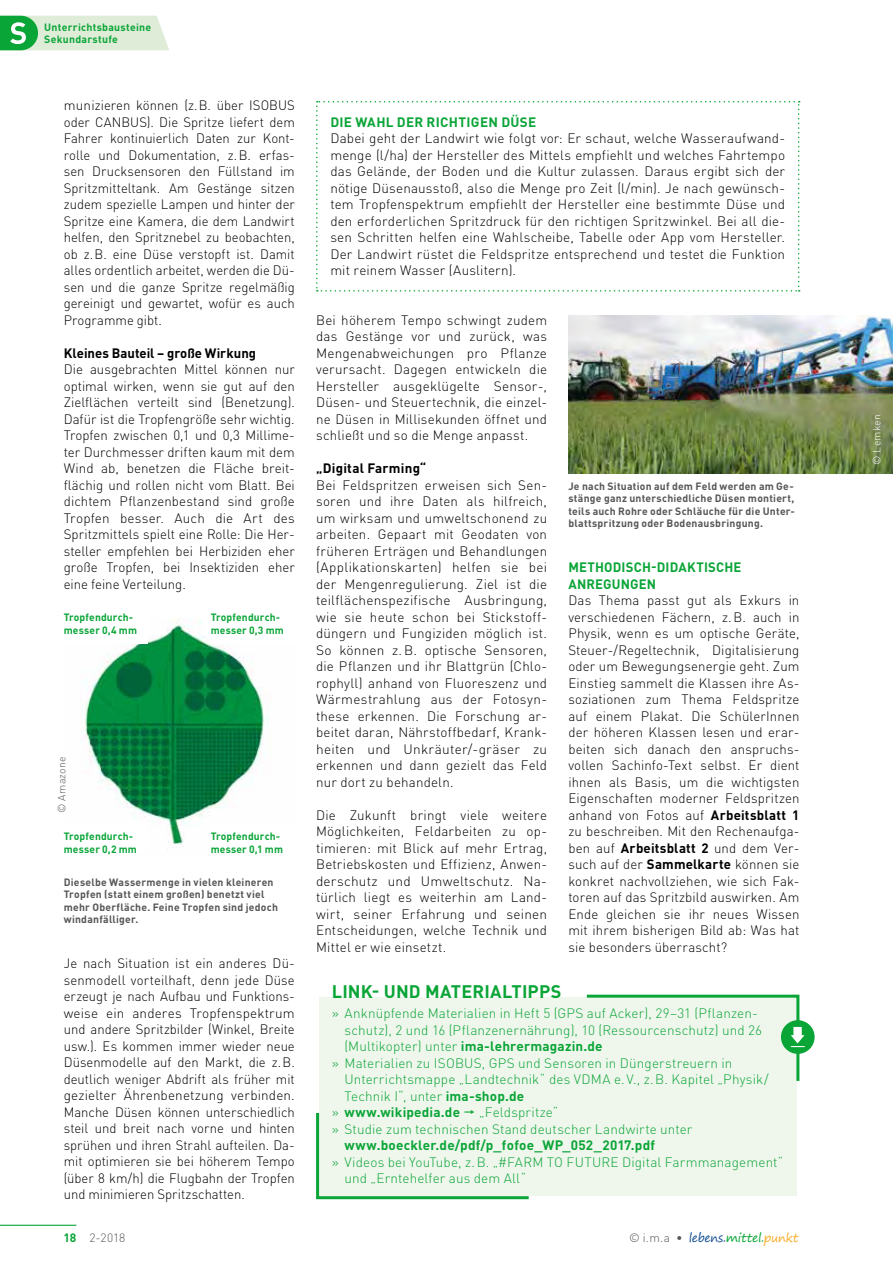
<style>
.page{position:relative;width:893px;height:1263px;background:#fff}
.page>*{position:absolute;margin:0;border:0;box-sizing:border-box;transform-origin:0 0}
.t1{font:700 18px "DINOT";letter-spacing:.01em;color:#0aa537}
.t2{font:300 13.5px/16.5px "DINOT";letter-spacing:.01em;color:#000;text-align:justify}
.t3{font:300 13.5px/16.5px "DINOT";letter-spacing:.01em;color:#0aa537}
.t4{font:700 13.5px/16.5px "DINOT";letter-spacing:.015em;color:#0aa537}
.t5{font:700 13.5px "DINOT";letter-spacing:.005em;color:#000}
.t6{font:300 12px "DINOT";color:#565656}
.t7{font:700 10.5px/12.6px "DINOT";letter-spacing:.025em;color:#565656}
.t8{font:700 10.5px/12.6px "DINOT";letter-spacing:.015em;color:#0aa537}
.t9{font:300 10.5px "DINOT";letter-spacing:.025em;color:#565656}
.t10{font:300 10.5px "DINOT";letter-spacing:.02em;color:#fff}
.s1{font-weight:700}
.s2{font-weight:300}
.s3{font-weight:700;color:#0aa537}
.s4{font-family:"Segoe Print";font-weight:400;color:#155193}
.s5{font-family:"Segoe Print";font-weight:400;color:#0aa537}
.s6{font-family:"Segoe Print";font-weight:400;color:#f9af2a}
</style>
<div class="page">
<div style="left:319px;top:998px;width:477px;height:198px;background:#eff6ec"></div>
<div style="left:781px;top:1020px;width:34px;height:34px;background:#0aa537;border-radius:50%"></div>
<svg style="left:584px;top:994px;width:220px;height:90px"></svg>
<img style="left:84px;top:618px;width:187px;height:231px">
<svg style="left:316px;top:101px;width:484px;height:191px"></svg>
<img style="left:568px;top:315px;width:325px;height:158px">
<div style="left:64px;top:613px;width:84px;height:31px;background:#fff"></div>
<div style="left:64px;top:822px;width:84px;height:31px;background:#fff"></div>
<div style="left:211px;top:613px;width:84px;height:31px;background:#fff"></div>
<div style="left:211px;top:822px;width:84px;height:31px;background:#fff"></div>
<hr style="left:0;top:1225px;width:76px;height:1px;background:#0aa537">
<svg style="left:0;top:16px;width:169px;height:34px;background:#bce1be"></svg>
<svg style="left:316px;top:1112px;width:213px;height:88px"></svg>
<p class="t8" style="left:44px;top:20px;width:108px">Unterrichtsbausteine<br>Sekundarstufe</p>
<p class="t2" style="left:64px;top:97px;width:233px">munizieren können (z.B. über ISOBUS oder CANBUS). Die Spritze liefert dem Fahrer kontinuierlich Daten zur Kont&shy;rolle und Dokumentation, z.B. erfas&shy;sen Drucksensoren den Füllstand im Spritzmitteltank. Am Gestänge sitzen zudem spezielle Lampen und hinter der Spritze eine Kamera, die dem Landwirt helfen, den Spritznebel zu beobachten, ob z.B. eine Düse verstopft ist. Damit alles ordentlich arbeitet, werden die Dü&shy;sen und die ganze Spritze regelmäßig gereinigt und gewartet, wofür es auch Programme gibt.</p>
<p class="t5" style="left:64px;top:344px;width:194px">Kleines Bauteil – große Wirkung</p>
<p class="t2" style="left:64px;top:361px;width:233px">Die ausgebrachten Mittel können nur optimal wirken, wenn sie gut auf den Zielflächen verteilt sind (Benetzung).<br>Dafür ist die Tropfengröße sehr wichtig.<br>Tropfen zwischen 0,1 und 0,3 Millime&shy;ter Durchmesser driften kaum mit dem Wind ab, benetzen die Fläche breit&shy;flächig und rollen nicht vom Blatt. Bei dichtem Pflanzenbestand sind große Tropfen besser. Auch die Art des Spritzmittels spielt eine Rolle: Die Her&shy;steller empfehlen bei Herbiziden eher große Tropfen, bei Insektiziden eher eine feine Verteilung.</p>
<p class="t8" style="left:64px;top:611px;width:75px">Tropfendurch&shy;messer 0,4 mm</p>
<p class="t9" style="left:55px;top:813px;width:58px;rotate:-90deg">© Amazone</p>
<p class="t8" style="left:64px;top:830px;width:75px">Tropfendurch&shy;messer 0,2 mm</p>
<p class="t8" style="left:211px;top:611px;width:75px">Tropfendurch&shy;messer 0,3 mm</p>
<p class="t8" style="left:211px;top:830px;width:74px">Tropfendurch&shy;messer 0,1 mm</p>
<p class="t7" style="left:64px;top:875px;width:216px">Dieselbe Wassermenge in vielen kleineren Tropfen (statt einem großen) benetzt viel mehr Oberfläche. Feine Tropfen sind jedoch windanfälliger.</p>
<p class="t2" style="left:64px;top:955px;width:233px">Je nach Situation ist ein anderes Dü&shy;senmodell vorteilhaft, denn jede Düse erzeugt je nach Aufbau und Funktions&shy;weise ein anderes Tropfenspektrum und andere Spritzbilder (Winkel, Breite usw.). Es kommen immer wieder neue Düsenmodelle auf den Markt, die z.B. deutlich weniger Abdrift als früher mit gezielter Ährenbenetzung verbinden.<br>Manche Düsen können unterschiedlich steil und breit nach vorne und hinten sprühen und ihren Strahl aufteilen. Da&shy;mit optimieren sie bei höherem Tempo (über 8 km/h) die Flugbahn der Tropfen und minimieren Spritzschatten.</p>
<p class="t4" style="left:330px;top:113px;width:207px">DIE WAHL DER RICHTIGEN DÜSE</p>
<p class="t2" style="left:330px;top:130px;width:456px">Dabei geht der Landwirt wie folgt vor: Er schaut, welche Wasseraufwand&shy;menge (l/ha) der Hersteller des Mittels empfiehlt und welches Fahrtempo das Gelände, der Boden und die Kultur zulassen. Daraus ergibt sich der nötige Düsenausstoß, also die Menge pro Zeit (l/min). Je nach gewünsch&shy;tem Tropfenspektrum empfiehlt der Hersteller eine bestimmte Düse und den erforderlichen Spritzdruck für den richtigen Spritzwinkel. Bei all die&shy;sen Schritten helfen eine Wahlscheibe, Tabelle oder App vom Hersteller.<br>Der Landwirt rüstet die Feldspritze entsprechend und testet die Funktion mit reinem Wasser (Auslitern).</p>
<p class="t2" style="left:316px;top:311px;width:233px">Bei höherem Tempo schwingt zudem das Gestänge vor und zurück, was Mengenabweichungen pro Pflanze verursacht. Dagegen entwickeln die Hersteller ausgeklügelte Sensor-, Düsen- und Steuertechnik, die einzel&shy;ne Düsen in Millisekunden öffnet und schließt und so die Menge anpasst.</p>
<p class="t5" style="left:316px;top:459px;width:112px">„Digital Farming“</p>
<p class="t2" style="left:316px;top:476px;width:233px">Bei Feldspritzen erweisen sich Sen&shy;soren und ihre Daten als hilfreich, um wirksam und umweltschonend zu arbeiten. Gepaart mit Geodaten von früheren Erträgen und Behandlungen (Applikationskarten) helfen sie bei der Mengenregulierung. Ziel ist die teilflächenspezifische Ausbringung, wie sie heute schon bei Stickstoff&shy;düngern und Fungiziden möglich ist.<br>So können z.B. optische Sensoren, die Pflanzen und ihr Blattgrün (Chlo&shy;rophyll) anhand von Fluoreszenz und Wärmestrahlung aus der Fotosyn&shy;these erkennen. Die Forschung ar&shy;beitet daran, Nährstoffbedarf, Krank&shy;heiten und Unkräuter/-gräser zu erkennen und dann gezielt das Feld nur dort zu behandeln.</p>
<p class="t2" style="left:316px;top:806px;width:233px">Die Zukunft bringt viele weitere Möglichkeiten, Feldarbeiten zu op&shy;timieren: mit Blick auf mehr Ertrag, Betriebskosten und Effizienz, Anwen&shy;derschutz und Umweltschutz. Na&shy;türlich liegt es weiterhin am Land&shy;wirt, seiner Erfahrung und seinen Entscheidungen, welche Technik und Mittel er wie einsetzt.</p>
<p class="t7" style="left:568px;top:479px;width:228px;text-align:justify">Je nach Situation auf dem Feld werden am Ge&shy;stänge ganz unterschiedliche Düsen montiert, teils auch Rohre oder Schläuche für die Unter&shy;blattspritzung oder Bodenausbringung.</p>
<p class="t4" style="left:568px;top:559px;width:174px">METHODISCH-DIDAKTISCHE<br>ANREGUNGEN</p>
<p class="t2" style="left:568px;top:592px;width:233px">Das Thema passt gut als Exkurs in verschiedenen Fächern, z.B. auch in Physik, wenn es um optische Geräte, Steuer-/Regeltechnik, Digitalisierung oder um Bewegungsenergie geht. Zum Einstieg sammelt die Klassen ihre As&shy;soziationen zum Thema Feldspritze auf einem Plakat. Die SchülerInnen der höheren Klassen lesen und erar&shy;beiten sich danach den anspruchs&shy;vollen Sachinfo-Text selbst. Er dient ihnen als Basis, um die wichtigsten Eigenschaften moderner Feldspritzen anhand von Fotos auf <span class="s1">Arbeitsblatt 1 </span>zu beschreiben. Mit den Rechenaufga&shy;ben auf <span class="s1">Arbeitsblatt 2</span> und dem Ver&shy;such auf der <span class="s1">Sammelkarte</span> können sie konkret nachvollziehen, wie sich Fak&shy;toren auf das Spritzbild auswirken. Am Ende gleichen sie ihr neues Wissen mit ihrem bisherigen Bild ab: Was hat sie besonders überrascht?</p>
<h1 class="t1" style="left:332px;top:979px;width:231px">LINK- UND MATERIALTIPPS</h1>
<p class="t3" style="left:332px;top:1005px;width:427px">» Anknüpfende Materialien in Heft 5 (GPS auf Acker), 29–31 (Pflanzen-</p>
<p class="t3" style="left:345px;top:1022px;width:419px">schutz), 2 und 16 (Pflanzenernährung), 10 (Ressourcenschutz) und 26</p>
<p class="t4" style="left:345px;top:1038px;width:260px"><span class="s2">(Multikopter) unter</span> ima-lehrermagazin.de</p>
<p class="t3" style="left:332px;top:1055px;width:402px">» Materialien zu ISOBUS, GPS und Sensoren in Düngerstreuern in</p>
<p class="t3" style="left:345px;top:1071px;width:426px">Unterrichtsmappe „Landtechnik“ des VDMA e.V., z.B. Kapitel „Physik/</p>
<p class="t3" style="left:345px;top:1088px;width:181px">Technik I“, unter <span class="s1">ima-shop.de</span></p>
<p class="t4" style="left:332px;top:1104px;width:130px"><span class="s2">»</span> www.wikipedia.de</p>
<p class="t3" style="left:332px;top:1104px;width:362px;text-indent:147px">„Feldspritze“<br>» Studie zum technischen Stand deutscher Landwirte unter</p>
<p class="t4" style="left:345px;top:1137px;width:312px">www.boeckler.de/pdf/p_fofoe_WP_052_2017.pdf</p>
<p class="t3" style="left:345px;top:1154px;width:440px;text-indent:-13px">» Videos bei YouTube, z.B. „#FARM TO FUTURE Digital Farmmanagement“ und „Erntehelfer aus dem All“</p>
<p class="t6" style="left:64px;top:1231px;width:63px"><span class="s3">18</span> 2-2018</p>
<p class="t6" style="left:629px;top:1231px;width:171px">© i.m.a • <span class="s4">lebens.</span><span class="s5">mittel.</span><span class="s6">punkt</span></p>
<p class="t10" style="left:870px;top:465px;width:52px;rotate:-90deg">© Lemken</p>
</div>
